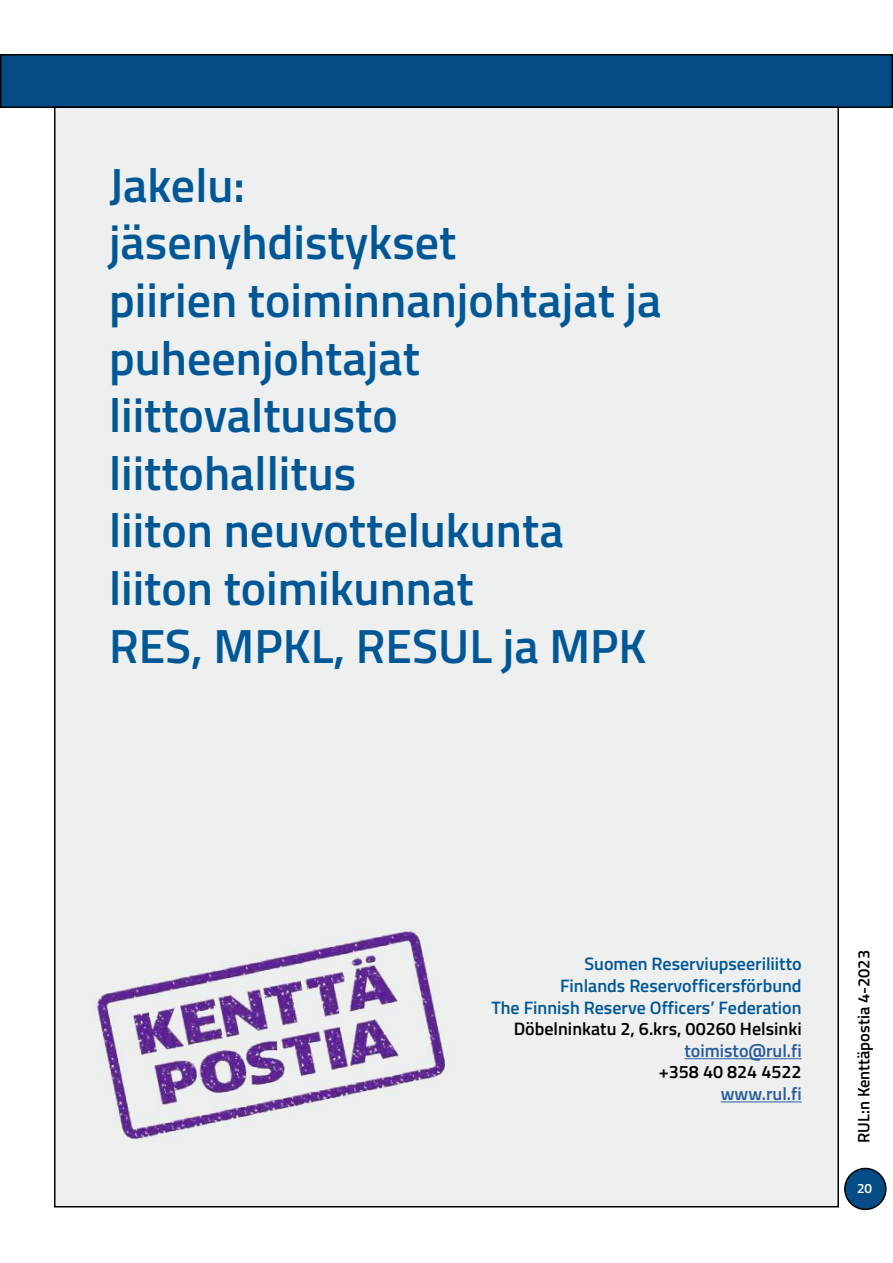
<style>
.page{position:relative;width:893px;height:1263px;background:#fff}
.page>*{position:absolute;margin:0;border:0;box-sizing:border-box;transform-origin:0 0}
.t1{font:600 48px/57.6px "Titillium";color:#005795}
.t2{font:600 18px/21.6px "Titillium";color:#005795;text-align:right}
.t3{font:600 18px "Titillium";color:#000}
.t4{font:600 18px "Titillium";color:#275b9b}
.t5{font:600 16.5px "Titillium";color:#000}
.t6{font:600 13.5px "Titillium";color:#fff}
</style>
<div class="page">
<div style="left:845px;top:1168px;width:41px;height:41px;background:#054b86;border-radius:50%"></div>
<div style="left:844px;top:1168px;width:43px;height:42px;border:2px solid #000;border-radius:50%"></div>
<div style="left:1px;top:55px;width:891px;height:52px;background:#054b86"></div>
<div style="left:0;top:54px;width:893px;height:54px;border:2px solid #000"></div>
<div style="left:55px;top:107px;width:783px;height:1100px;background:#eeefef"></div>
<hr style="left:684px;top:1058px;width:118px;height:1px;background:#275b9b">
<hr style="left:721px;top:1102px;width:81px;height:1px;background:#275b9b">
<img style="left:92px;top:929px;width:357px;height:213px">
<p class="t1" style="left:109px;top:154px;width:554px">Jakelu:<br>jäsenyhdistykset<br>piirien toiminnanjohtajat ja puheenjohtajat liittovaltuusto<br>liittohallitus<br>liiton neuvottelukunta liiton toimikunnat<br>RES, MPKL, RESUL ja MPK</p>
<p class="t2" style="left:491px;top:952px;width:312px">Suomen Reserviupseeriliitto<br>Finlands Reservofficersförbund<br>The Finnish Reserve Officers’ Federation</p>
<p class="t3" style="left:514px;top:1015px;width:289px">Döbelninkatu 2, 6.krs, 00260 Helsinki</p>
<p class="t4" style="left:684px;top:1037px;width:119px">toimisto@rul.fi</p>
<p class="t3" style="left:659px;top:1058px;width:144px">+358 40 824 4522</p>
<p class="t4" style="left:721px;top:1080px;width:82px">www.rul.fi</p>
<p class="t5" style="left:851px;top:1143px;width:194px;rotate:-90deg">RUL:n Kenttäpostia 4-2023</p>
<p class="t6" style="left:857px;top:1178px;width:17px">20</p>
</div>
